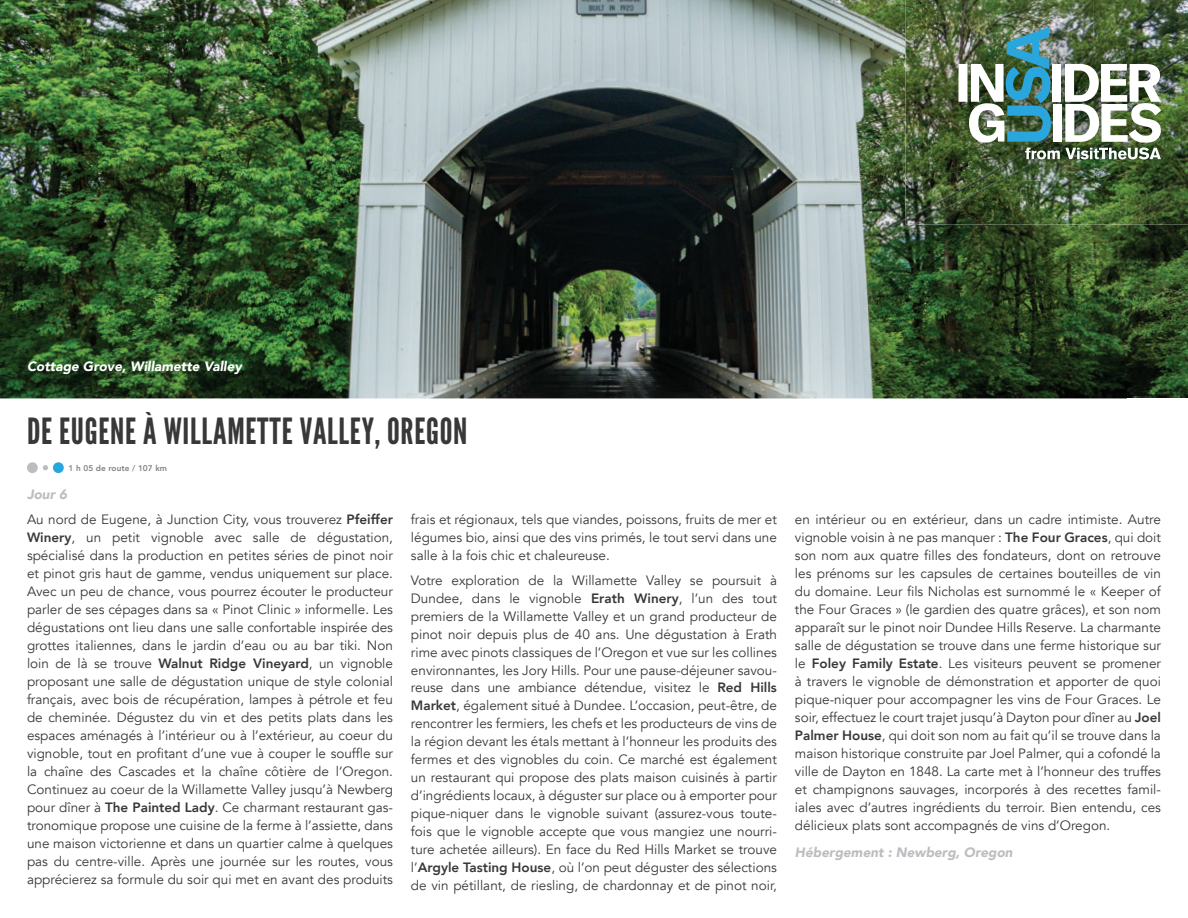
<style>
.page{position:relative;width:1188px;height:918px;background:#fff}
.page>*{position:absolute;margin:0;border:0;box-sizing:border-box;transform-origin:0 0}
.t1{font:36px "League Gothic";letter-spacing:.02em;color:#383839}
.t2{font:13.5px/18px "Avenir";color:#383839;text-align:justify}
.t3{font:italic 900 13.5px "Avenir";color:#fff}
.t4{font:italic 900 13.5px "Avenir";color:#bcbdc0}
.t5{font:800 8.25px "Avenir";letter-spacing:.01em;color:#808285}
.s1{font-weight:900;font-style:italic;color:#bcbdc0}
.s2{font-weight:800}
</style>
<div class="page">
<img style="left:0;top:0;width:1188px;height:398px">
<img style="left:906px;top:0;width:187px;height:180px">
<img style="left:1093px;top:0;width:95px;height:225px">
<img style="left:906px;top:180px;width:189px;height:45px">
<img style="left:958px;top:27px;width:203px;height:132px">
<svg style="left:43px;top:465px;width:5px;height:5px"></svg>
<div style="left:53px;top:462px;width:11px;height:11px;background:#28a7df;border-radius:50%"></div>
<div style="left:27px;top:462px;width:11px;height:11px;background:#bcbdc0;border-radius:50%"></div>
<p class="t3" style="left:27px;top:356px;width:216px">Cottage Grove, Willamette Valley</p>
<h1 class="t1" style="left:27px;top:410px;width:442px">DE EUGENE À WILLAMETTE VALLEY, OREGON</h1>
<p class="t5" style="left:69px;top:461px;width:100px">1 h 05 de route / 107 km</p>
<p class="t2" style="left:27px;top:482px;width:368px;line-height:24.8px"><span class="s1">Jour 6<br></span>Au nord de Eugene, à Junction City, vous trouverez <span class="s2">Pfeiffer</span></p>
<p class="t2" style="left:27px;top:528px;width:368px"><span class="s2">Winery</span>, un petit vignoble avec salle de dégustation, spécialisé dans la production en petites séries de pinot noir et pinot gris haut de gamme, vendus uniquement sur place.<br>Avec un peu de chance, vous pourrez écouter le producteur parler de ses cépages dans sa « Pinot Clinic » informelle. Les dégustations ont lieu dans une salle confortable inspirée des grottes italiennes, dans le jardin d’eau ou au bar tiki. Non loin de là se trouve <span class="s2">Walnut Ridge Vineyard</span>, un vignoble proposant une salle de dégustation unique de style colonial français, avec bois de récupération, lampes à pétrole et feu de cheminée. Dégustez du vin et des petits plats dans les espaces aménagés à l’intérieur ou à l’extérieur, au coeur du vignoble, tout en profitant d’une vue à couper le souffle sur la chaîne des Cascades et la chaîne côtière de l’Oregon.<br>Continuez au coeur de la Willamette Valley jusqu’à Newberg pour dîner à <span class="s2">The Painted Lady</span>. Ce charmant restaurant gas&shy;tronomique propose une cuisine de la ferme à l’assiette, dans une maison victorienne et dans un quartier calme à quelques pas du centre-ville. Après une journée sur les routes, vous apprécierez sa formule du soir qui met en avant des produits</p>
<p class="t2" style="left:411px;top:510px;width:367px">frais et régionaux, tels que viandes, poissons, fruits de mer et légumes bio, ainsi que des vins primés, le tout servi dans une salle à la fois chic et chaleureuse.</p>
<p class="t2" style="left:411px;top:571px;width:368px">Votre exploration de la Willamette Valley se poursuit à Dundee, dans le vignoble <span class="s2">Erath Winery</span>, l’un des tout premiers de la Willamette Valley et un grand producteur de pinot noir depuis plus de 40 ans. Une dégustation à Erath rime avec pinots classiques de l’Oregon et vue sur les collines environnantes, les Jory Hills. Pour une pause-déjeuner savou&shy;reuse dans une ambiance détendue, visitez le <span class="s2">Red Hills Market</span>, également situé à Dundee. L’occasion, peut-être, de rencontrer les fermiers, les chefs et les producteurs de vins de la région devant les étals mettant à l’honneur les produits des fermes et des vignobles du coin. Ce marché est également un restaurant qui propose des plats maison cuisinés à partir d’ingrédients locaux, à déguster sur place ou à emporter pour pique-niquer dans le vignoble suivant (assurez-vous toute&shy;fois que le vignoble accepte que vous mangiez une nourri&shy;ture achetée ailleurs). En face du Red Hills Market se trouve l’<span class="s2">Argyle Tasting House</span>, où l’on peut déguster des sélections de vin pétillant, de riesling, de chardonnay et de pinot noir,</p>
<p class="t2" style="left:795px;top:510px;width:368px">en intérieur ou en extérieur, dans un cadre intimiste. Autre vignoble voisin à ne pas manquer : <span class="s2">The Four Graces</span>, qui doit son nom aux quatre filles des fondateurs, dont on retrouve les prénoms sur les capsules de certaines bouteilles de vin du domaine. Leur fils Nicholas est surnommé le « Keeper of the Four Graces » (le gardien des quatre grâces), et son nom apparaît sur le pinot noir Dundee Hills Reserve. La charmante salle de dégustation se trouve dans une ferme historique sur le <span class="s2">Foley Family Estate</span>. Les visiteurs peuvent se promener à travers le vignoble de démonstration et apporter de quoi pique-niquer pour accompagner les vins de Four Graces. Le soir, effectuez le court trajet jusqu’à Dayton pour dîner au <span class="s2">Joel Palmer House</span>, qui doit son nom au fait qu’il se trouve dans la maison historique construite par Joel Palmer, qui a cofondé la ville de Dayton en 1848. La carte met à l’honneur des truffes et champignons sauvages, incorporés à des recettes famil&shy;iales avec d’autres ingrédients du terroir. Bien entendu, ces délicieux plats sont accompagnés de vins d’Oregon.</p>
<p class="t4" style="left:795px;top:842px;width:219px">Hébergement : Newberg, Oregon</p>
</div>
